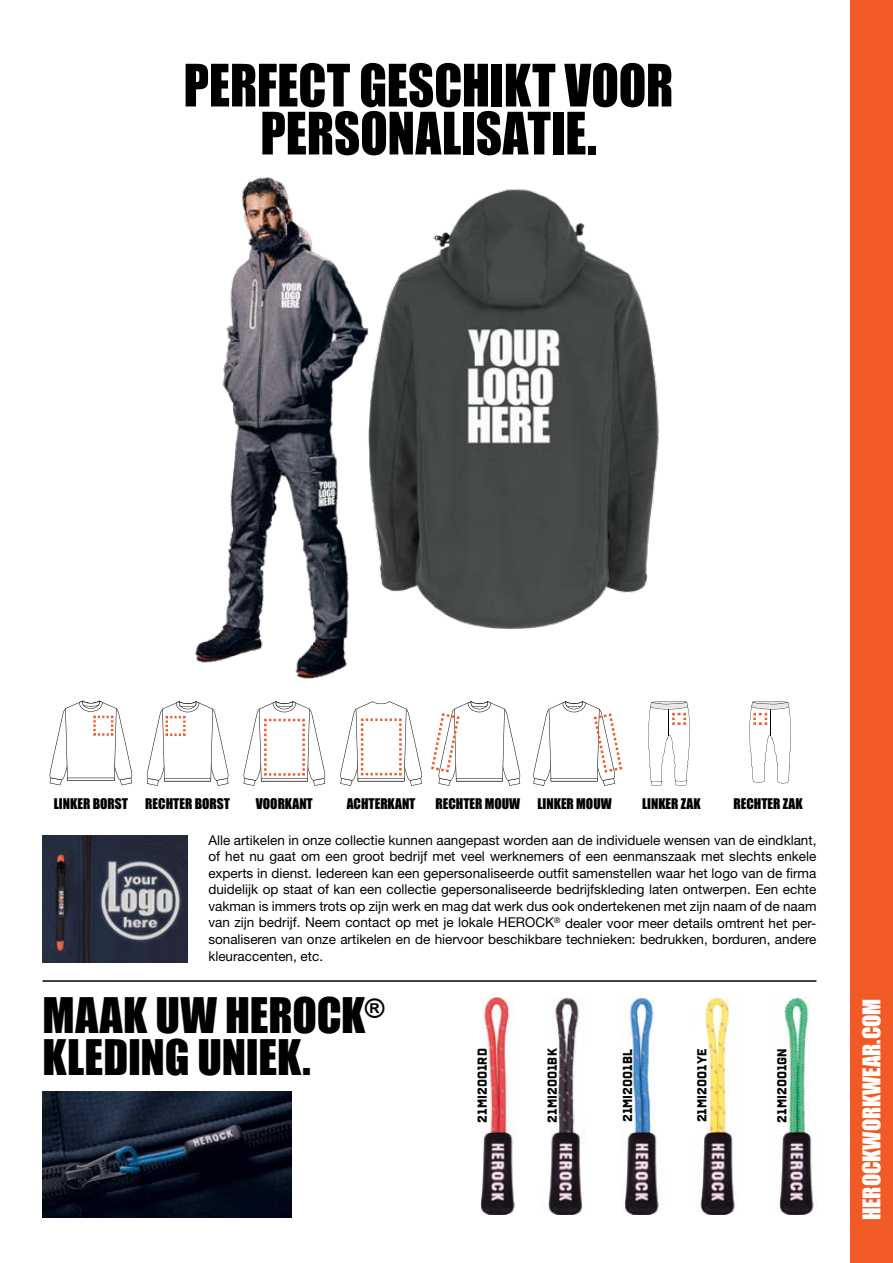
<style>
.page{position:relative;width:893px;height:1263px;background:#fff}
.page>*{position:absolute;margin:0;border:0;box-sizing:border-box;transform-origin:0 0}
.t1{font:54px/48px "Impact";color:#000;text-align:center;scale:.94 1}
.t2{font:45px/42px "Impact";letter-spacing:-.005em;color:#000}
.t3{font:22.5px "Impact";color:#fff}
.t4{font:13.5px/16.5px "Helvetica Neue LT Std";color:#000;text-align:justify}
.t5{font:13.5px "Impact";color:#000}
.t6{font:500 13.5px "Reload Alt";color:#000}
</style>
<div class="page">
<svg style="left:49px;top:701px;width:84px;height:84px"></svg>
<svg style="left:146px;top:701px;width:83px;height:85px"></svg>
<svg style="left:243px;top:701px;width:83px;height:85px"></svg>
<svg style="left:340px;top:701px;width:82px;height:85px"></svg>
<svg style="left:431px;top:701px;width:90px;height:85px"></svg>
<svg style="left:533px;top:701px;width:90px;height:85px"></svg>
<svg style="left:648px;top:701px;width:42px;height:85px"></svg>
<svg style="left:749px;top:701px;width:42px;height:82px"></svg>
<img style="left:195px;top:177px;width:464px;height:502px">
<img style="left:43px;top:1091px;width:249px;height:127px">
<img style="left:43px;top:835px;width:144px;height:128px">
<hr style="left:43px;top:980px;width:773px;height:2px;background:#000">
<img style="left:481px;top:997px;width:333px;height:218px">
<div style="left:850px;top:0;width:43px;height:1263px;background:#f15a25"></div>
<h1 class="t1" style="left:184px;top:60px;width:523px">PERFECT GESCHIKT VOOR<br>PERSONALISATIE.</h1>
<p class="t5" style="left:54px;top:793px;width:76px">LINKER BORST</p>
<p class="t5" style="left:145px;top:793px;width:86px">RECHTER BORST</p>
<p class="t5" style="left:256px;top:793px;width:59px">VOORKANT</p>
<p class="t5" style="left:347px;top:793px;width:70px">ACHTERKANT</p>
<p class="t5" style="left:435px;top:793px;width:86px">RECHTER MOUW</p>
<p class="t5" style="left:537px;top:793px;width:76px">LINKER MOUW</p>
<p class="t5" style="left:642px;top:793px;width:60px">LINKER ZAK</p>
<p class="t5" style="left:733px;top:793px;width:71px">RECHTER ZAK</p>
<p class="t4" style="left:208px;top:832px;width:610px">Alle artikelen in onze collectie kunnen aangepast worden aan de individuele wensen van de eindklant, of het nu gaat om een groot bedrijf met veel werknemers of een eenmanszaak met slechts enkele experts in dienst. Iedereen kan een gepersonaliseerde outfit samenstellen waar het logo van de firma duidelijk op staat of kan een collectie gepersonaliseerde bedrijfskleding laten ontwerpen. Een echte vakman is immers trots op zijn werk en mag dat werk dus ook ondertekenen met zijn naam of de naam van zijn bedrijf. Neem contact op met je lokale HEROCK<sup>®</sup> dealer voor meer details omtrent het per&shy;sonaliseren van onze artikelen en de hiervoor beschikbare technieken: bedrukken, borduren, andere kleuraccenten, etc.</p>
<h2 class="t2" style="left:43px;top:993px;width:344px">MAAK UW HEROCK<sup>®<br></sup>KLEDING UNIEK.</h2>
<p class="t6" style="left:474px;top:1122px;width:76px;rotate:-90deg">21MI2001RD</p>
<p class="t6" style="left:544px;top:1122px;width:76px;rotate:-90deg">21MI2001BK</p>
<p class="t6" style="left:620px;top:1122px;width:75px;rotate:-90deg">21MI2001BL</p>
<p class="t6" style="left:694px;top:1122px;width:75px;rotate:-90deg">21MI2001YE</p>
<p class="t6" style="left:774px;top:1123px;width:76px;rotate:-90deg">21MI2001GN</p>
<h3 class="t3" style="left:854px;top:1220px;width:223px;rotate:-90deg">HEROCKWORKWEAR.COM</h3>
</div>
